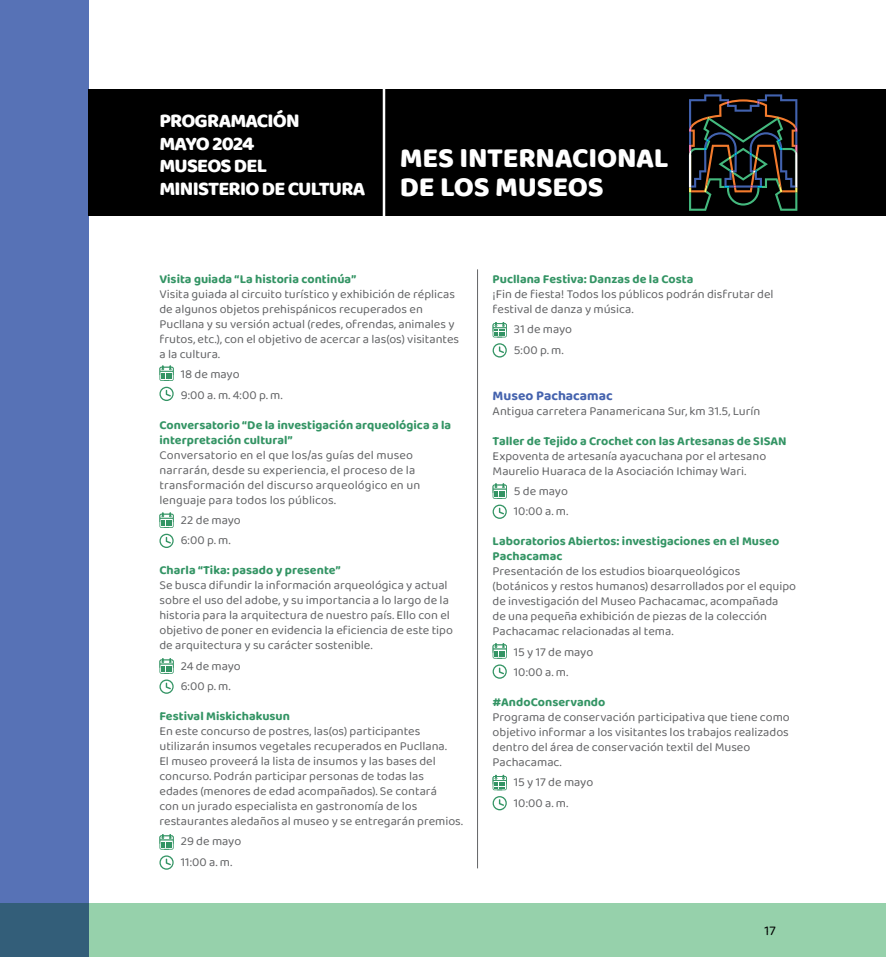
<style>
.page{position:relative;width:886px;height:957px;background:#fff}
.page>*{position:absolute;margin:0;border:0;box-sizing:border-box;transform-origin:0 0}
.t1{font:28.75px/28.8px "Baloo";letter-spacing:-.01em;color:#fff}
.t2{font:20px/22.5px "Baloo";letter-spacing:-.04em;color:#fff}
.NOMBRE_DE_MUSEO{font:700 13.75px "Baloo 2";color:#4563ae}
.t3{font:13.75px "Baloo 2";color:#000}
.TEXTO_CRONOGRAMA{font:12.5px/15px "Baloo 2";color:#636466}
.FECHA_DIM{font:700 12.5px/15px "Baloo 2";color:#339464}
</style>
<div class="page">
<div style="left:0;top:904px;width:886px;height:53px;background:#96d1ab"></div>
<div style="left:89px;top:89px;width:797px;height:127px;background:#000"></div>
<div style="left:0;top:0;width:89px;height:957px;background:#5772b6"></div>
<hr style="left:383px;top:89px;width:2px;height:127px;background:#fff">
<svg style="left:689px;top:94px;width:108px;height:117px"></svg>
<hr style="left:477px;top:269px;width:1px;height:599px;background:#636466">
<svg style="left:159px;top:365px;width:15px;height:16px"></svg>
<svg style="left:159px;top:387px;width:15px;height:14px"></svg>
<svg style="left:493px;top:322px;width:14px;height:15px"></svg>
<svg style="left:492px;top:343px;width:15px;height:14px"></svg>
<svg style="left:492px;top:483px;width:15px;height:36px"></svg>
<svg style="left:493px;top:643px;width:14px;height:15px"></svg>
<svg style="left:492px;top:664px;width:15px;height:15px"></svg>
<svg style="left:493px;top:774px;width:14px;height:16px"></svg>
<svg style="left:492px;top:796px;width:15px;height:14px"></svg>
<svg style="left:159px;top:512px;width:15px;height:16px"></svg>
<svg style="left:159px;top:534px;width:15px;height:14px"></svg>
<svg style="left:159px;top:658px;width:15px;height:36px"></svg>
<svg style="left:159px;top:834px;width:15px;height:15px"></svg>
<svg style="left:159px;top:855px;width:15px;height:15px"></svg>
<h2 class="t2" style="left:159px;top:109px;width:208px">PROGRAMACIÓN<br>MAYO 2024<br>MUSEOS DEL<br>MINISTERIO DE CULTURA</h2>
<h1 class="t1" style="left:400px;top:143px;width:270px">MES INTERNACIONAL<br>DE LOS MUSEOS</h1>
<p class="FECHA_DIM" style="left:159px;top:272px;width:198px">Visita guiada “La historia continúa”</p>
<p class="TEXTO_CRONOGRAMA" style="left:159px;top:287px;width:301px">Visita guiada al circuito turístico y exhibición de réplicas de algunos objetos prehispánicos recuperados en Pucllana y su versión actual (redes, ofrendas, animales y frutos, etc.), con el objetivo de acercar a las(os) visitantes a la cultura.</p>
<p class="TEXTO_CRONOGRAMA" style="left:181px;top:367px;width:60px">18 de mayo</p>
<p class="TEXTO_CRONOGRAMA" style="left:181px;top:387px;width:103px">9:00 a. m. 4:00 p. m.</p>
<p class="FECHA_DIM" style="left:159px;top:417px;width:293px">Conversatorio “De la investigación arqueológica a la interpretación cultural”</p>
<p class="TEXTO_CRONOGRAMA" style="left:159px;top:447px;width:262px">Conversatorio en el que los/as guías del museo narrarán, desde su experiencia, el proceso de la transformación del discurso arqueológico en un lenguaje para todos los públicos.</p>
<p class="TEXTO_CRONOGRAMA" style="left:181px;top:513px;width:62px">22 de mayo</p>
<p class="TEXTO_CRONOGRAMA" style="left:181px;top:533px;width:51px">6:00 p. m.</p>
<p class="FECHA_DIM" style="left:159px;top:563px;width:183px">Charla “Tika: pasado y presente”</p>
<p class="TEXTO_CRONOGRAMA" style="left:159px;top:578px;width:295px">Se busca difundir la información arqueológica y actual sobre el uso del adobe, y su importancia a lo largo de la historia para la arquitectura de nuestro país. Ello con el objetivo de poner en evidencia la eficiencia de este tipo de arquitectura y su carácter sostenible.</p>
<p class="TEXTO_CRONOGRAMA" style="left:181px;top:658px;width:62px">24 de mayo</p>
<p class="TEXTO_CRONOGRAMA" style="left:181px;top:679px;width:51px">6:00 p. m.</p>
<p class="FECHA_DIM" style="left:159px;top:709px;width:132px">Festival Miskichakusun</p>
<p class="TEXTO_CRONOGRAMA" style="left:159px;top:724px;width:305px">En este concurso de postres, las(os) participantes utilizarán insumos vegetales recuperados en Pucllana.<br>El museo proveerá la lista de insumos y las bases del concurso. Podrán participar personas de todas las edades (menores de edad acompañados). Se contará<br>con un jurado especialista en gastronomía de los restaurantes aledaños al museo y se entregarán premios.</p>
<p class="TEXTO_CRONOGRAMA" style="left:181px;top:834px;width:62px">29 de mayo</p>
<p class="TEXTO_CRONOGRAMA" style="left:181px;top:854px;width:53px">11:00 a. m.</p>
<p class="FECHA_DIM" style="left:493px;top:272px;width:202px">Pucllana Festiva: Danzas de la Costa</p>
<p class="TEXTO_CRONOGRAMA" style="left:493px;top:287px;width:282px">¡Fin de fiesta! Todos los públicos podrán disfrutar del festival de danza y música.</p>
<p class="TEXTO_CRONOGRAMA" style="left:514px;top:322px;width:60px">31 de mayo</p>
<p class="TEXTO_CRONOGRAMA" style="left:514px;top:342px;width:51px">5:00 p. m.</p>
<p class="NOMBRE_DE_MUSEO" style="left:493px;top:386px;width:122px">Museo Pachacamac</p>
<p class="TEXTO_CRONOGRAMA" style="left:493px;top:404px;width:269px">Antigua carretera Panamericana Sur, km 31.5, Lurín</p>
<p class="FECHA_DIM" style="left:493px;top:434px;width:296px">Taller de Tejido a Crochet con las Artesanas de SISAN</p>
<p class="TEXTO_CRONOGRAMA" style="left:493px;top:449px;width:275px">Expoventa de artesanía ayacuchana por el artesano<br>Maurelio Huaraca de la Asociación Ichimay Wari.</p>
<p class="TEXTO_CRONOGRAMA" style="left:514px;top:484px;width:56px">5 de mayo</p>
<p class="TEXTO_CRONOGRAMA" style="left:514px;top:504px;width:56px">10:00 a. m.</p>
<p class="FECHA_DIM" style="left:493px;top:534px;width:288px">Laboratorios Abiertos: investigaciones en el Museo<br>Pachacamac</p>
<p class="TEXTO_CRONOGRAMA" style="left:493px;top:564px;width:305px">Presentación de los estudios bioarqueológicos (botánicos y restos humanos) desarrollados por el equipo de investigación del Museo Pachacamac, acompañada<br>de una pequeña exhibición de piezas de la colección Pachacamac relacionadas al tema.</p>
<p class="TEXTO_CRONOGRAMA" style="left:514px;top:645px;width:81px">15 y 17 de mayo</p>
<p class="TEXTO_CRONOGRAMA" style="left:514px;top:665px;width:56px">10:00 a. m.</p>
<p class="FECHA_DIM" style="left:493px;top:695px;width:114px">#AndoConservando</p>
<p class="TEXTO_CRONOGRAMA" style="left:493px;top:710px;width:299px">Programa de conservación participativa que tiene como objetivo informar a los visitantes los trabajos realizados dentro del área de conservación textil del Museo Pachacamac.</p>
<p class="TEXTO_CRONOGRAMA" style="left:514px;top:775px;width:81px">15 y 17 de mayo</p>
<p class="TEXTO_CRONOGRAMA" style="left:514px;top:796px;width:56px">10:00 a. m.</p>
<p class="t3" style="left:764px;top:920px;width:13px">17</p>
</div>
